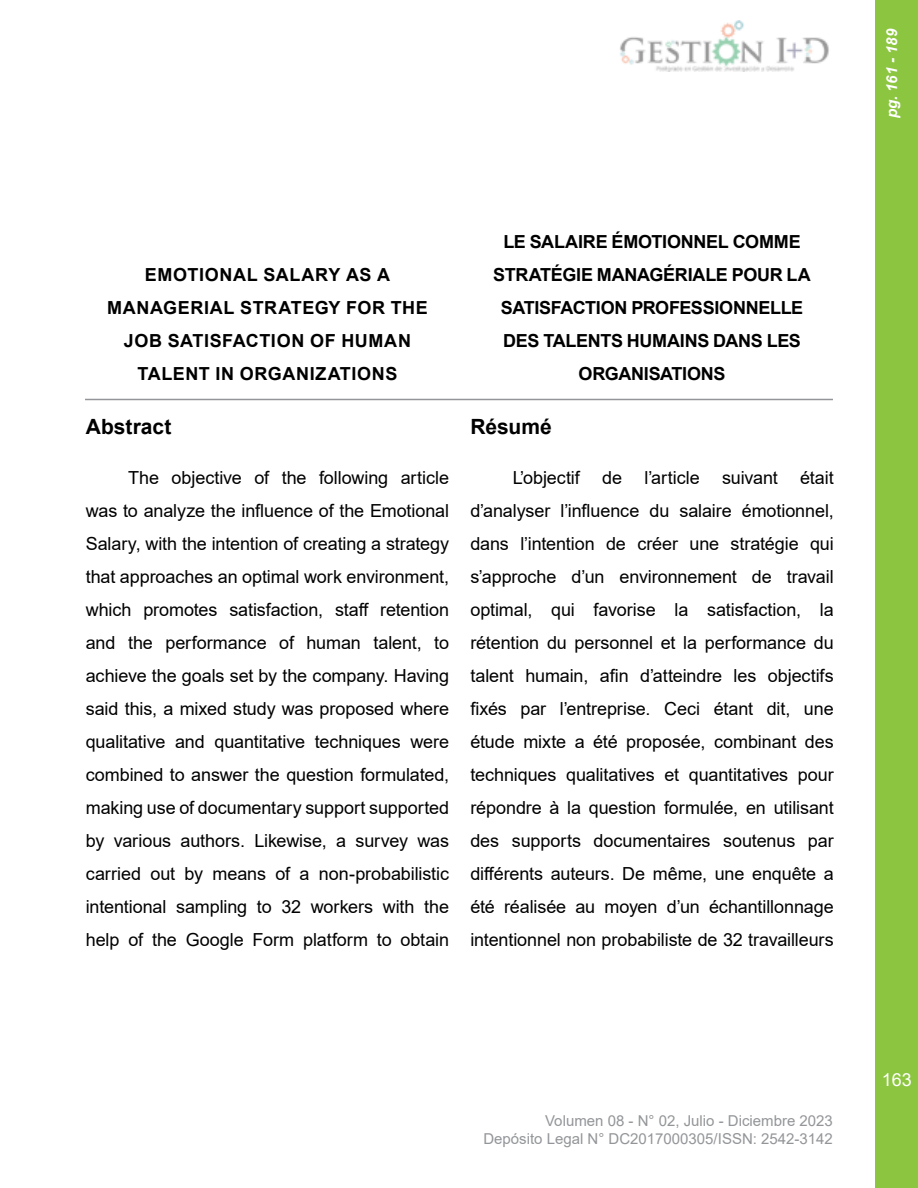
<style>
.page{position:relative;width:918px;height:1188px;background:#fff}
.page>*{position:absolute;margin:0;border:0;box-sizing:border-box;transform-origin:0 0}
.t1{font:700 21px "Arial";color:#000}
.t2{font:18px/33px "Arial";letter-spacing:-.005em;color:#000;text-align:justify}
.t3{font:700 18px/33px "Arial";letter-spacing:-.01em;color:#000;text-align:center}
.t4{font:700 18px/33px "Arial";letter-spacing:.035em;color:#000;text-align:center}
.t5{font:18px "Arial";color:#fff}
.t6{font:15px/18px "Arial";color:#939598;text-align:right}
.t7{font:italic 700 15px "Arial";letter-spacing:-.01em;color:#fff}
</style>
<div class="page">
<div style="left:876px;top:0;width:42px;height:1188px;background:#8cc640"></div>
<img style="left:620px;top:21px;width:209px;height:51px">
<hr style="left:85px;top:399px;width:748px;height:1px;background:#939598">
<p class="t4" style="left:107px;top:258px;width:322px">EMOTIONAL SALARY AS A<br>MANAGERIAL STRATEGY FOR THE<br>JOB SATISFACTION OF HUMAN<br>TALENT IN ORGANIZATIONS</p>
<p class="t1" style="left:86px;top:412px;width:87px">Abstract</p>
<p class="t2" style="left:86px;top:461px;width:365px;text-indent:43px">The objective of the following article was to analyze the influence of the Emotional Salary, with the intention of creating a strategy that approaches an optimal work environment, which promotes satisfaction, staff retention and the performance of human talent, to achieve the goals set by the company. Having said this, a mixed study was proposed where qualitative and quantitative techniques were combined to answer the question formulated, making use of documentary support supported by various authors. Likewise, a survey was carried out by means of a non-probabilistic intentional sampling to 32 workers with the help of the Google Form platform to obtain</p>
<p class="t3" style="left:493px;top:225px;width:319px">LE SALAIRE ÉMOTIONNEL COMME<br>STRATÉGIE MANAGÉRIALE POUR LA<br>SATISFACTION PROFESSIONNELLE<br>DES TALENTS HUMAINS DANS LES<br>ORGANISATIONS</p>
<p class="t1" style="left:470px;top:412px;width:83px">Résumé</p>
<p class="t2" style="left:470px;top:461px;width:365px;text-indent:43px">L’objectif de l’article suivant était d’analyser l’influence du salaire émotionnel, dans l’intention de créer une stratégie qui s’approche d’un environnement de travail optimal, qui favorise la satisfaction, la rétention du personnel et la performance du talent humain, afin d’atteindre les objectifs fixés par l’entreprise. Ceci étant dit, une étude mixte a été proposée, combinant des techniques qualitatives et quantitatives pour répondre à la question formulée, en utilisant des supports documentaires soutenus par différents auteurs. De même, une enquête a été réalisée au moyen d’un échantillonnage intentionnel non probabiliste de 32 travailleurs</p>
<p class="t6" style="left:483px;top:1112px;width:351px">Volumen 08 - N° 02, Julio - Diciembre 2023<br>Depósito Legal N° DC2017000305/ISSN: 2542-3142</p>
<p class="t7" style="left:882px;top:118px;width:91px;rotate:-90deg">pg. 161 - 189</p>
<p class="t5" style="left:882px;top:1068px;width:32px">163</p>
</div>
